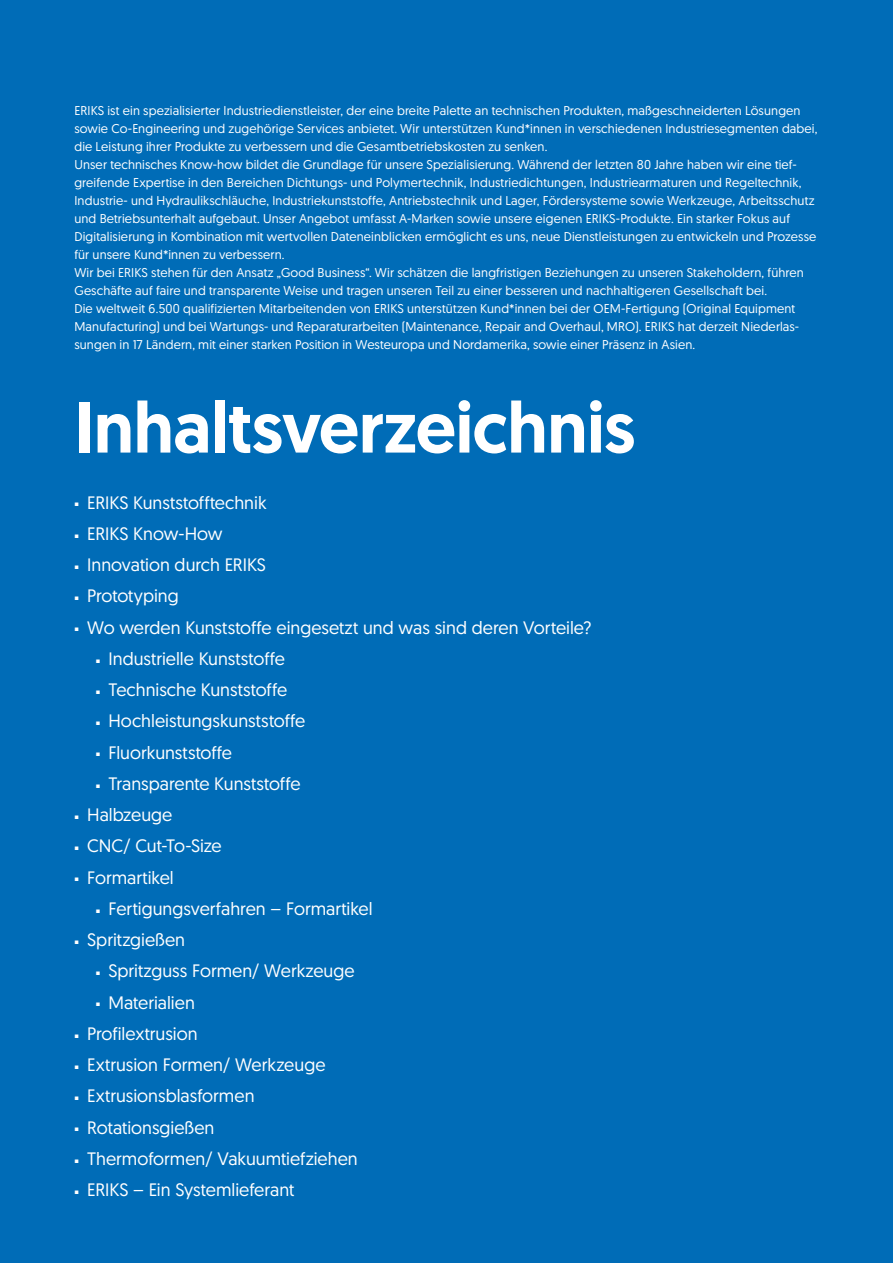
<style>
.page{position:relative;width:893px;height:1263px;background:#006cb7}
.page>*{position:absolute;margin:0;border:0;box-sizing:border-box;transform-origin:0 0}
.t1{font:500 72px "Geomanist";letter-spacing:-.01em;color:#fff}
.t2{font:18px "Geomanist";color:#fff}
.t3{font:12.75px/18px "Geomanist";letter-spacing:.01em;color:#fff}
.s1{font-family:"Arial";font-size:7.5px}
</style>
<div class="page">
<p class="t3" style="left:74px;top:101px;width:745px">ERIKS ist ein spezialisierter Industriedienstleister, der eine breite Palette an technischen Produkten, maßgeschneiderten Lösungen sowie Co-Engineering und zugehörige Services anbietet. Wir unterstützen Kund*innen in verschiedenen Industriesegmenten dabei, die Leistung ihrer Produkte zu verbessern und die Gesamtbetriebskosten zu senken.<br>Unser technisches Know-how bildet die Grundlage für unsere Spezialisierung. Während der letzten 80 Jahre haben wir eine tief&shy;greifende Expertise in den Bereichen Dichtungs- und Polymertechnik, Industriedichtungen, Industriearmaturen und Regeltechnik, Industrie- und Hydraulikschläuche, Industriekunststoffe, Antriebstechnik und Lager, Fördersysteme sowie Werkzeuge, Arbeitsschutz und Betriebsunterhalt aufgebaut. Unser Angebot umfasst A-Marken sowie unsere eigenen ERIKS-Produkte. Ein starker Fokus auf Digitalisierung in Kombination mit wertvollen Dateneinblicken ermöglicht es uns, neue Dienstleistungen zu entwickeln und Prozesse für unsere Kund*innen zu verbessern.<br>Wir bei ERIKS stehen für den Ansatz „Good Business“. Wir schätzen die langfristigen Beziehungen zu unseren Stakeholdern, führen Geschäfte auf faire und transparente Weise und tragen unseren Teil zu einer besseren und nachhaltigeren Gesellschaft bei.<br>Die weltweit 6.500 qualifizierten Mitarbeitenden von ERIKS unterstützen Kund*innen bei der OEM-Fertigung (Original Equipment Manufacturing) und bei Wartungs- und Reparaturarbeiten (Maintenance, Repair and Overhaul, MRO). ERIKS hat derzeit Niederlas&shy;sungen in 17 Ländern, mit einer starken Position in Westeuropa und Nordamerika, sowie einer Präsenz in Asien.</p>
<h1 class="t1" style="left:74px;top:380px;width:562px">Inhaltsverzeichnis</h1>
<h2 class="t2" style="left:74px;top:491px;width:194px"><span class="s1">■</span> ERIKS Kunststofftechnik</h2>
<h2 class="t2" style="left:74px;top:522px;width:150px"><span class="s1">■</span> ERIKS Know-How</h2>
<h2 class="t2" style="left:74px;top:553px;width:193px"><span class="s1">■</span> Innovation durch ERIKS</h2>
<h2 class="t2" style="left:74px;top:584px;width:106px"><span class="s1">■</span> Prototyping</h2>
<h2 class="t2" style="left:74px;top:616px;width:519px"><span class="s1">■</span> Wo werden Kunststoffe eingesetzt und was sind deren Vorteile?</h2>
<h2 class="t2" style="left:96px;top:647px;width:191px"><span class="s1">■</span> Industrielle Kunststoffe</h2>
<h2 class="t2" style="left:96px;top:678px;width:193px"><span class="s1">■</span> Technische Kunststoffe</h2>
<h2 class="t2" style="left:96px;top:709px;width:211px"><span class="s1">■</span> Hochleistungskunststoffe</h2>
<h2 class="t2" style="left:96px;top:741px;width:138px"><span class="s1">■</span> Fluorkunststoffe</h2>
<h2 class="t2" style="left:96px;top:772px;width:206px"><span class="s1">■</span> Transparente Kunststoffe</h2>
<h2 class="t2" style="left:74px;top:803px;width:99px"><span class="s1">■</span> Halbzeuge</h2>
<h2 class="t2" style="left:74px;top:834px;width:149px"><span class="s1">■</span> CNC/ Cut-To-Size</h2>
<h2 class="t2" style="left:74px;top:866px;width:101px"><span class="s1">■</span> Formartikel</h2>
<h2 class="t2" style="left:96px;top:897px;width:278px"><span class="s1">■</span> Fertigungsverfahren – Formartikel</h2>
<h2 class="t2" style="left:74px;top:928px;width:112px"><span class="s1">■</span> Spritzgießen</h2>
<h2 class="t2" style="left:96px;top:959px;width:261px"><span class="s1">■</span> Spritzguss Formen/ Werkzeuge</h2>
<h2 class="t2" style="left:96px;top:991px;width:101px"><span class="s1">■</span> Materialien</h2>
<h2 class="t2" style="left:74px;top:1022px;width:125px"><span class="s1">■</span> Profilextrusion</h2>
<h2 class="t2" style="left:74px;top:1053px;width:253px"><span class="s1">■</span> Extrusion Formen/ Werkzeuge</h2>
<h2 class="t2" style="left:74px;top:1084px;width:182px"><span class="s1">■</span> Extrusionsblasformen</h2>
<h2 class="t2" style="left:74px;top:1116px;width:142px"><span class="s1">■</span> Rotationsgießen</h2>
<h2 class="t2" style="left:74px;top:1147px;width:285px"><span class="s1">■</span> Thermoformen/ Vakuumtiefziehen</h2>
<h2 class="t2" style="left:74px;top:1178px;width:222px"><span class="s1">■</span> ERIKS – Ein Systemlieferant</h2>
</div>
